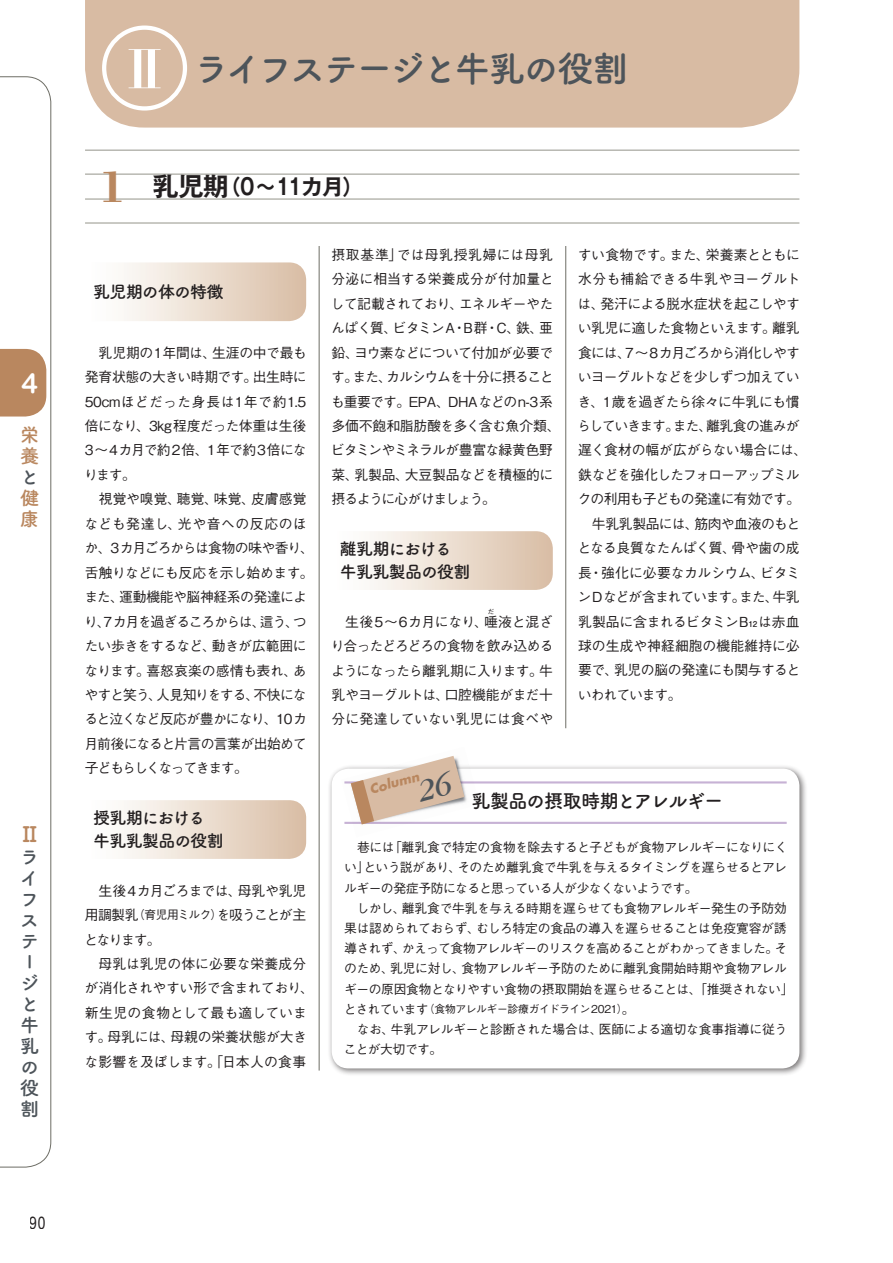
<style>
.page{position:relative;width:893px;height:1263px;background:#fff}
.page>*{position:absolute;margin:0;border:0;box-sizing:border-box;transform-origin:0 0}
.見出し1_節タイトル{font:800 53.1px "Kocho Std";color:#fff}
.見出し1_節タイトル-2{font:700 36.15px "Tsuku A Rd Gothic";letter-spacing:-.085em;color:#4d545a}
.t1{font:27.6px "Arial Rounded MT Bold";color:#fff}
.見出し2_大見出し{font:700 21.75px "Gothic MB101 Pro De";color:#231f20}
.t2{font:700 21.3px "Tsuku B Rd Gothic";color:#b9875f}
.囲み_タイトル_1L{font:700 19.2px "Tsuku A Rd Gothic";letter-spacing:-.055em;color:#231f20}
.t3{font:700 19.2px/21px "Tsuku A Rd Gothic";color:#4d545a}
.t4{font:700 19.2px/21px "Tsuku A Rd Gothic";color:#b9875f}
.見出し3_小見出し_2L{font:700 16.95px/23.4px "Tsuku A Rd Gothic";letter-spacing:-.045em;color:#231f20}
.見出し3_小見出し_1L{font:700 16.95px "Tsuku A Rd Gothic";letter-spacing:-.05em;color:#231f20}
.t5{font:16.95px "Arial Narrow";color:#231f20}
.本文{font:500 13.8px/24.5px "Gothic BBB Pro";letter-spacing:-.035em;color:#231f20;text-align:justify}
.本文-2{font:500 13.8px/24.5px "Gothic BBB Pro";letter-spacing:-.005em;color:#231f20;text-align:center}
.本文-3{font:500 13.8px "Gothic BBB Pro";letter-spacing:-.01em;color:#231f20}
.囲み_本文{font:500 12.75px/20.2px "Gothic BBB Pro";letter-spacing:-.035em;color:#231f20;text-align:justify}
.t6{font:italic 700 12.75px "Futura";color:#b9875f}
.囲み_本文-2{font:500 10.8px "Gothic BBB Pro";letter-spacing:-.035em;color:#231f20}
.本文-4{font:500 6.45px "Gothic BBB Pro";color:#231f20}
.s1{font-family:"Bodoni SSK";font-size:45.75px;color:#b9875f}
.s2{font-size:25.5px}
.s3{font-size:22.35px}
.s4{font-size:11.7px}
.s5{font-size:12.75px}
</style>
<div class="page">
<hr style="left:565px;top:77px;width:1px;height:651px;background:#6d6d65">
<hr style="left:319px;top:77px;width:1px;height:993px;background:#6d6d65">
<div style="left:85px;top:117px;width:714px;height:129px;background:#fff"></div>
<hr style="left:85px;top:150px;width:714px;height:1px;background:#94948a">
<hr style="left:85px;top:174px;width:714px;height:1px;background:#94948a">
<hr style="left:85px;top:199px;width:714px;height:1px;background:#94948a">
<hr style="left:85px;top:223px;width:714px;height:1px;background:#94948a">
<svg style="left:124px;top:262px;width:182px;height:59px;background:#eadcce"></svg>
<svg style="left:124px;top:800px;width:182px;height:59px;background:#eadcce"></svg>
<svg style="left:370px;top:531px;width:183px;height:59px;background:#eadcce"></svg>
<div style="left:327px;top:764px;width:481px;height:312px;background:#231f20;opacity:.6"></div>
<div style="left:332px;top:769px;width:467px;height:299px;background:#fff;border-radius:17px"></div>
<hr style="left:344px;top:781px;width:443px;height:2px;background:#c7b2d5">
<hr style="left:344px;top:822px;width:443px;height:2px;background:#c7b2d5">
<img style="left:341px;top:764px;width:139px;height:61px">
<svg style="left:0;top:76px;width:51px;height:1091px"></svg>
<div style="left:0;top:349px;width:46px;height:67px;background:#b9875f"></div>
<div style="left:85px;top:0;width:714px;height:128px;background:#d8bba3"></div>
<div style="left:102px;top:26px;width:85px;height:85px;border:4px solid #fff;border-radius:50%"></div>
<svg style="left:351px;top:756px;width:113px;height:68px"></svg>
<h3 class="t1" style="left:22px;top:367px;width:18px">4</h3>
<h3 class="t4" style="left:20px;top:423px;width:20px">栄養</h3>
<h3 class="t3" style="left:20px;top:465px;width:17px">と</h3>
<h3 class="t4" style="left:20px;top:486px;width:20px">健康</h3>
<p class="t2" style="left:19px;top:817px;width:19px">Ⅱ</p>
<p class="t3" style="left:20px;top:845px;width:20px">ライフステージと牛乳の役割</p>
<p class="t5" style="left:30px;top:1213px;width:17px">90</p>
<p class="見出し1_節タイトル" style="left:118px;top:26px;width:55px">Ⅱ</p>
<p class="見出し1_節タイトル-2" style="left:194px;top:40px;width:436px">ライフステージと牛乳の役割</p>
<p class="見出し2_大見出し" style="left:100px;top:168px;width:265px"><span class="s1">1</span> <span class="s2">乳児期</span>（<span class="s3">0</span>～<span class="s3">11</span>カ月）</p>
<p class="見出し3_小見出し_1L" style="left:93px;top:278px;width:132px">乳児期の体の特徴</p>
<p class="本文" style="left:84px;top:339px;width:224px;text-indent:15px">乳児期の1年間は、生涯の中で最も発育状態の大きい時期です。出生時に50cmほどだった身長は1年で約1.5倍になり、3kg程度だった体重は生後3～4カ月で約2倍、1年で約3倍になります。</p>
<p class="本文" style="left:84px;top:485px;width:231px;text-align:left;text-indent:15px">視覚や嗅覚、聴覚、味覚、皮膚感覚なども発達し、光や音への反応のほか、3カ月ごろからは食物の味や香り、舌触りなどにも反応を示し始めます。また、運動機能や脳神経系の発達により、7カ月を過ぎるころからは、這う、つたい歩きをするなど、動きが広範囲になります。喜怒哀楽の感情も表れ、あやすと笑う、人見知りをする、不快になると泣くなど反応が豊かになり、10カ月前後になると片言の言葉が出始めて子どもらしくなってきます。</p>
<p class="見出し3_小見出し_2L" style="left:93px;top:805px;width:132px">授乳期における牛乳乳製品の役割</p>
<p class="本文" style="left:84px;top:876px;width:224px;text-indent:15px">生後4カ月ごろまでは、母乳や乳児用調製乳<span class="s4">（育児用ミルク）</span>を吸うことが主となります。</p>
<p class="本文-2" style="left:84px;top:950px;width:231px">母乳は乳児の体に必要な栄養成分<br>が消化されやすい形で含まれており、新生児の食物として最も適しています。母乳には、母親の栄養状態が大きな影響を及ぼします。「日本人の食事</p>
<p class="本文" style="left:330px;top:241px;width:232px;text-align:left">摂取基準」では母乳授乳婦には母乳分泌に相当する栄養成分が付加量として記載されており、エネルギーやたんぱく質、ビタミンA・B群・C、鉄、亜鉛、ヨウ素などについて付加が必要です。また、カルシウムを十分に摂ることも重要です。EPA、DHAなどのn-3系多価不飽和脂肪酸を多く含む魚介類、ビタミンやミネラルが豊富な緑黄色野菜、乳製品、大豆製品などを積極的に摂るように心がけましょう。</p>
<p class="見出し3_小見出し_2L" style="left:340px;top:536px;width:132px">離乳期における牛乳乳製品の役割</p>
<p class="本文-3" style="left:345px;top:610px;width:209px">生後5～6カ月になり、唾液と混ざ</p>
<p class="本文-4" style="left:488px;top:606px;width:8px">だ</p>
<p class="本文" style="left:331px;top:632px;width:224px">り合ったどろどろの食物を飲み込めるようになったら離乳期に入ります。牛乳やヨーグルトは、口腔機能がまだ十分に発達していない乳児には食べや</p>
<p class="本文" style="left:577px;top:241px;width:231px;text-align:left">すい食物です。また、栄養素とともに水分も補給できる牛乳やヨーグルトは、発汗による脱水症状を起こしやすい乳児に適した食物といえます。離乳食には、7～8カ月ごろから消化しやすいヨーグルトなどを少しずつ加えていき、1歳を過ぎたら徐々に牛乳にも慣らしていきます。また、離乳食の進みが遅く食材の幅が広がらない場合には、鉄などを強化したフォローアップミルクの利用も子どもの発達に有効です。</p>
<p class="本文" style="left:577px;top:510px;width:225px;text-indent:14px">牛乳乳製品には、筋肉や血液のもととなる良質なたんぱく質、骨や歯の成長・強化に必要なカルシウム、ビタミンDなどが含まれています。また、牛乳乳製品に含まれるビタミンB12は赤血球の生成や神経細胞の機能維持に必要で、乳児の脳の発達にも関与するといわれています。</p>
<p class="t6" style="left:368px;top:781px;width:52px;rotate:-15deg">Column</p>
<p class="囲み_タイトル_1L" style="left:472px;top:786px;width:253px">乳製品の摂取時期とアレルギー</p>
<p class="囲み_本文" style="left:344px;top:836px;width:445px;text-indent:13px">巷には「離乳食で特定の食物を除去すると子どもが食物アレルギーになりにくい」という説があり、そのため離乳食で牛乳を与えるタイミングを遅らせるとアレルギーの発症予防になると思っている人が少なくないようです。</p>
<p class="囲み_本文" style="left:344px;top:896px;width:451px;text-align:center">しかし、離乳食で牛乳を与える時期を遅らせても食物アレルギー発生の予防効<br>果は認められておらず、むしろ特定の食品の導入を遅らせることは免疫寛容が誘導されず、かえって食物アレルギーのリスクを高めることがわかってきました。そのため、乳児に対し、食物アレルギー予防のために離乳食開始時期や食物アレルギーの原因食物となりやすい食物の摂取開始を遅らせることは、「推奨されない」</p>
<p class="囲み_本文-2" style="left:344px;top:1000px;width:292px"><span class="s5">とされています</span>（食物アレルギー診療ガイドライン2021）<span class="s5">。</span></p>
<p class="囲み_本文" style="left:344px;top:1017px;width:445px;text-indent:13px">なお、牛乳アレルギーと診断された場合は、医師による適切な食事指導に従うことが大切です。</p>
</div>
